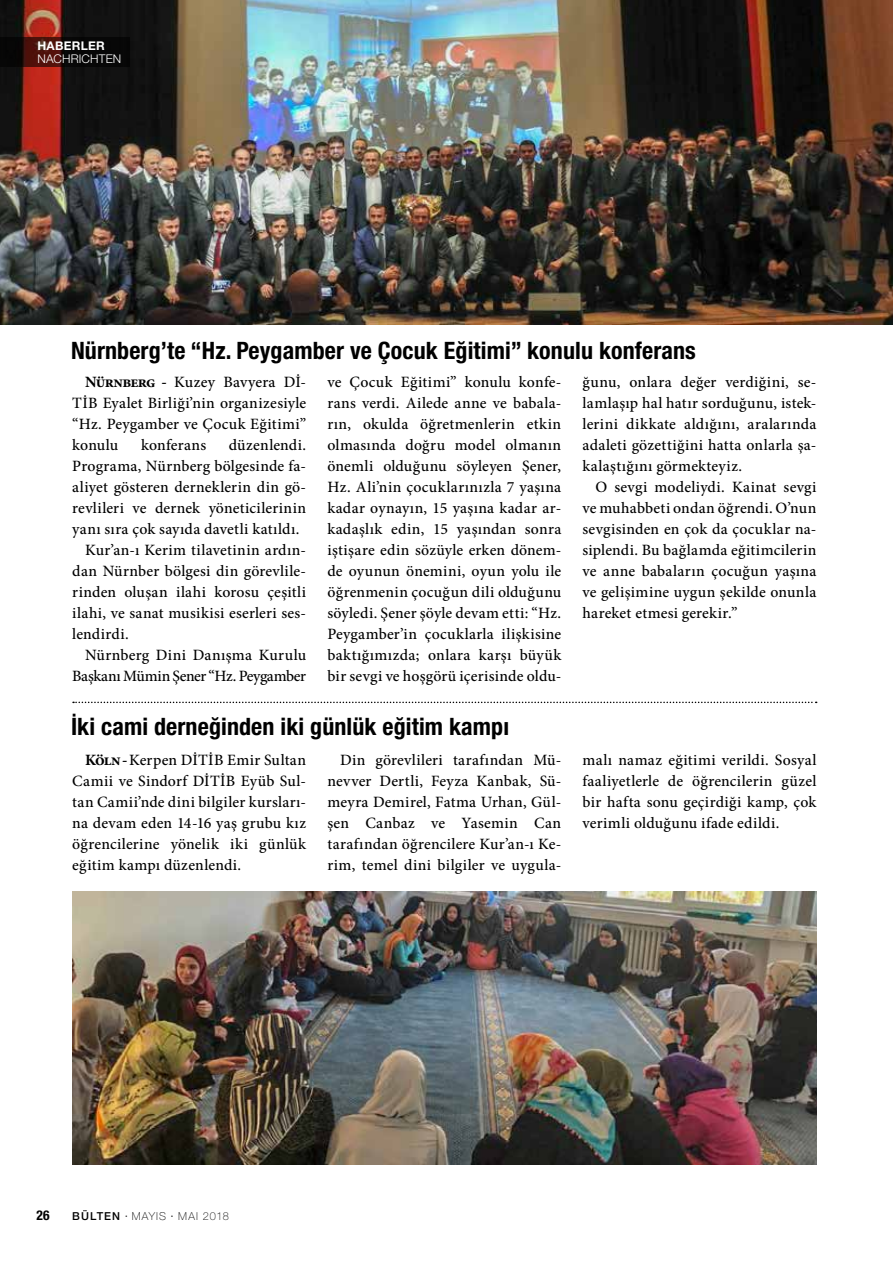
<style>
.page{position:relative;width:893px;height:1263px;background:#fff}
.page>*{position:absolute;margin:0;border:0;box-sizing:border-box;transform-origin:0 0}
.t1{font:700 condensed 24px "Helvetica Neue LT Pro";letter-spacing:.005em;color:#000}
.t2{font:500 15.75px/21px "Minion Pro";letter-spacing:.015em;color:#000;text-align:justify}
.t3{font:500 15.75px "Minion Pro";letter-spacing:-.025em;color:#000}
.t4{font:700 condensed 13.5px "Helvetica Neue LT Pro";color:#000}
.t5{font:300 12px "Helvetica Neue LT Pro";letter-spacing:.015em;color:#fff}
.t6{font:700 12px "Helvetica Neue LT Pro";letter-spacing:.025em;color:#fff}
.t7{font:100 10.95px "Helvetica Neue LT Pro";letter-spacing:.095em;color:#000}
.s1{font-weight:700}
.s2{font-weight:500}
.s3{font-family:"Minion Pro";font-weight:500}
</style>
<div class="page">
<img style="left:0;top:0;width:893px;height:324px">
<img style="left:72px;top:891px;width:744px;height:273px">
<svg style="left:73px;top:702px;width:744px;height:1px"></svg>
<svg style="left:0;top:37px;width:130px;height:30px;background:#1b0a08"></svg>
<p class="t6" style="left:37px;top:39px;width:69px">HABERLER</p>
<p class="t5" style="left:37px;top:51px;width:85px">NACHRICHTEN</p>
<h1 class="t1" style="left:71px;top:336px;width:626px">Nürnberg’te “Hz. Peygamber ve Çocuk Eğitimi” konulu konferans</h1>
<p class="t2" style="left:72px;top:372px;width:235px;text-indent:13px"><span class="s1">Nürnberg -</span> Kuzey Bavyera Dİ-TİB Eyalet Birliği’nin organizesiyle “Hz. Peygamber ve Çocuk Eğitimi” konulu</p>
<p class="t2" style="left:141px;top:435px;width:67px">konferans</p>
<p class="t2" style="left:229px;top:435px;width:79px">düzenlendi.</p>
<p class="t2" style="left:72px;top:456px;width:235px">Programa, Nürnberg bölgesinde fa-</p>
<p class="t2" style="left:72px;top:477px;width:235px">aliyet gösteren derneklerin din gö-</p>
<p class="t2" style="left:72px;top:498px;width:235px">revlileri ve dernek yöneticilerinin</p>
<p class="t2" style="left:72px;top:519px;width:229px">yanı sıra çok sayıda davetli katıldı.</p>
<p class="t2" style="left:85px;top:540px;width:223px">Kur’an-ı Kerim tilavetinin ardın-</p>
<p class="t2" style="left:72px;top:561px;width:235px">dan Nürnber bölgesi din görevlile-</p>
<p class="t2" style="left:72px;top:582px;width:235px">rinden oluşan ilahi korosu çeşitli</p>
<p class="t2" style="left:72px;top:603px;width:235px">ilahi, ve sanat musikisi eserleri ses-</p>
<p class="t2" style="left:72px;top:624px;width:58px">lendirdi.</p>
<p class="t2" style="left:85px;top:645px;width:223px">Nürnberg Dini Danışma Kurulu</p>
<p class="t3" style="left:72px;top:665px;width:235px">Başkanı Mümin Şener “Hz. Peygamber</p>
<p class="t2" style="left:327px;top:372px;width:235px">ve Çocuk Eğitimi” konulu konfe&shy;rans verdi. Ailede anne ve babala&shy;rın, okulda öğretmenlerin etkin olmasında doğru model olmanın önemli olduğunu söyleyen Şener, Hz. Ali’nin çocuklarınızla 7 yaşına kadar oynayın, 15 yaşına kadar ar&shy;kadaşlık edin, 15 yaşından sonra iştişare edin sözüyle erken dönem&shy;de oyunun önemini, oyun yolu ile öğrenmenin çocuğun dili olduğunu söyledi. Şener şöyle devam etti: “Hz.<br>Peygamber’in çocuklarla ilişkisine baktığımızda; onlara karşı büyük bir sevgi ve hoşgörü içerisinde oldu-</p>
<p class="t2" style="left:583px;top:372px;width:235px">ğunu, onlara değer verdiğini, se&shy;lamlaşıp hal hatır sorduğunu, istek&shy;lerini dikkate aldığını, aralarında adaleti gözettiğini hatta onlarla şa&shy;kalaştığını görmekteyiz.</p>
<p class="t2" style="left:583px;top:477px;width:235px;text-indent:13px">O sevgi modeliydi. Kainat sevgi ve muhabbeti ondan öğrendi. O’nun sevgisinden en çok da çocuklar na&shy;siplendi. Bu bağlamda eğitimcilerin ve anne babaların çocuğun yaşına ve gelişimine uygun şekilde onunla hareket etmesi gerekir.”</p>
<h1 class="t1" style="left:71px;top:712px;width:440px">İki cami derneğinden iki günlük eğitim kampı</h1>
<p class="t2" style="left:72px;top:750px;width:235px;text-indent:13px"><span class="s1">Köln -</span> Kerpen DİTİB Emir Sultan Camii ve Sindorf DİTİB Eyüb Sul&shy;tan Camii’nde dini bilgiler kursları&shy;na devam eden 14-16 yaş grubu kız öğrencilerine yönelik iki günlük eğitim kampı düzenlendi.</p>
<p class="t2" style="left:327px;top:750px;width:235px;text-indent:13px">Din görevlileri tarafından Mü&shy;nevver Dertli, Feyza Kanbak, Sü&shy;meyra Demirel, Fatma Urhan, Gül&shy;şen Canbaz ve Yasemin Can tarafından öğrencilere Kur’an-ı Ke&shy;rim, temel dini bilgiler ve uygula-</p>
<p class="t2" style="left:583px;top:750px;width:235px">malı namaz eğitimi verildi. Sosyal faaliyetlerle de öğrencilerin güzel bir hafta sonu geçirdiği kamp, çok verimli olduğunu ifade edildi.</p>
<p class="t4" style="left:36px;top:1207px;width:15px">26</p>
<p class="t7" style="left:72px;top:1210px;width:158px"><span class="s2">BÜLTEN</span> <span class="s3">·</span> MAYIS <span class="s3">·</span> MAI 2018</p>
</div>
